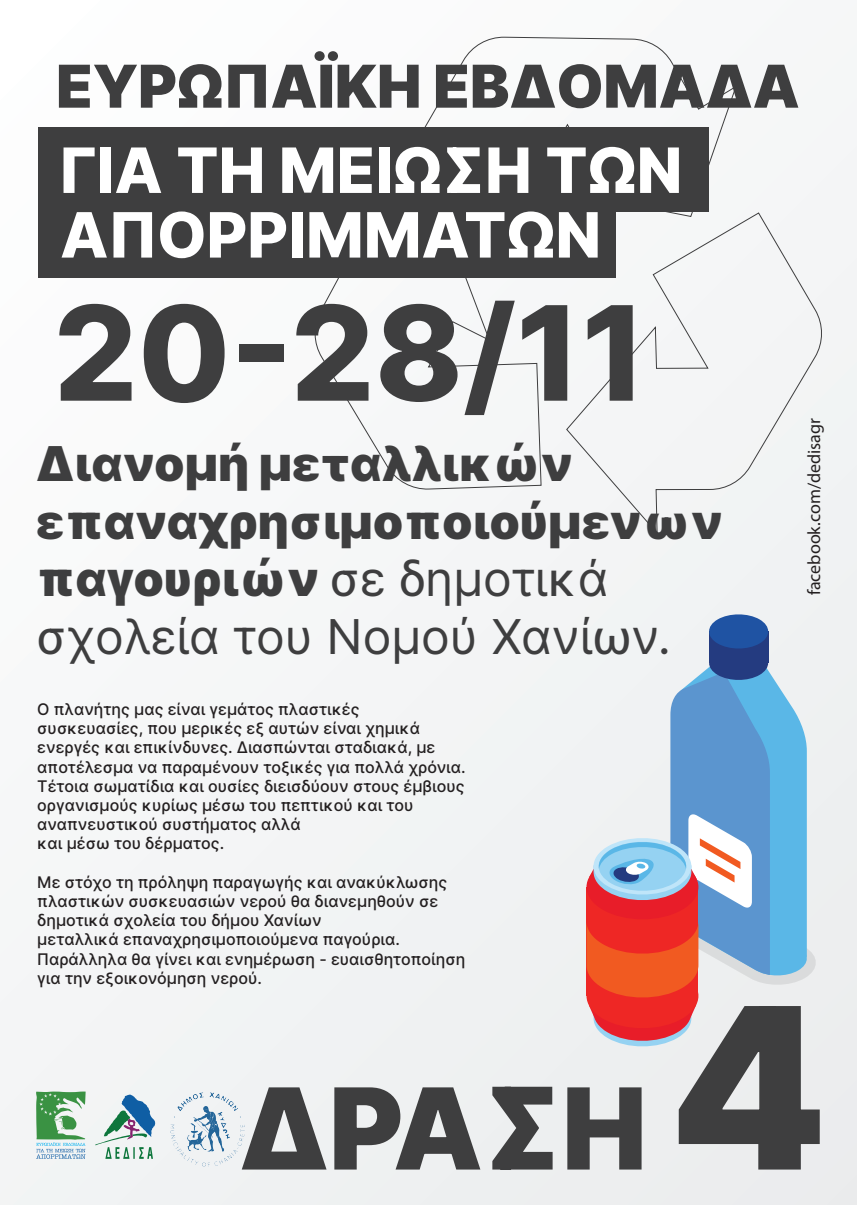
<style>
.page{position:relative;width:857px;height:1205px;background:#fff}
.page>*{position:absolute;margin:0;border:0;box-sizing:border-box;transform-origin:0 0}
.t1{font:800 131.3px "Inter";color:#3e3e3f}
.t2{font:900 113px "Inter";color:#3e3e3f}
.t3{font:800 62.5px/64.6px "Inter";color:#fff}
.t4{font:900 59.1px "Inter";color:#3e3e3f}
.t5{font:900 48px/57.6px "Inter";color:#3e3e3f}
.t6{font:18px "Myriad Pro";color:#231f20}
.t7{font:500 16px/19.2px "Inter";color:#231f20}
.s1{font-weight:400}
.s2{font-size:224.8px}
</style>
<div class="page">
<div style="left:0;top:0;width:856px;height:1205px;background:#f4f5f6"></div>
<svg style="left:424px;top:36px;width:313px;height:176px"></svg>
<svg style="left:304px;top:277px;width:238px;height:212px"></svg>
<svg style="left:565px;top:212px;width:257px;height:323px"></svg>
<div style="left:38px;top:193px;width:577px;height:84px;background:#3e3e3f"></div>
<div style="left:38px;top:127px;width:670px;height:84px;background:#3e3e3f"></div>
<svg style="left:586px;top:614px;width:229px;height:433px"></svg>
<svg style="left:36px;top:1091px;width:50px;height:68px"></svg>
<svg style="left:95px;top:1094px;width:60px;height:65px"></svg>
<img style="left:170px;top:1092px;width:74px;height:74px">
<h3 class="t4" style="left:56px;top:43px;width:744px">ΕΥΡΩΠΑΪΚΗ ΕΒ∆ΟΜΑ∆Α</h3>
<h3 class="t3" style="left:60px;top:137px;width:623px">ΓΙΑ ΤΗ ΜΕΙΩΣΗ ΤΩΝ<br>ΑΠΟΡΡΙΜΜΑΤΩΝ</h3>
<h1 class="t1" style="left:54px;top:257px;width:594px">20-28/11</h1>
<h3 class="t5" style="left:36px;top:434px;width:688px">∆ιανομή μεταλλικών επαναχρησιμοποιούμενων παγουριών <span class="s1">σε δημοτικά σχολεία του Noμού Χανίων.</span></h3>
<p class="t7" style="left:37px;top:699px;width:429px">Ο πλανήτης μας είναι γεμάτος πλαστικές συσκευασίες, που μερικές εξ αυτών είναι χημικά ενεργές και επικίνδυνες. ∆ιασπώνται σταδιακά, με αποτέλεσμα να παραμένουν τοξικές για πολλά χρόνια.<br>Τέτοια σωματίδια και ουσίες διεισδύουν στους έμβιους οργανισμούς κυρίως μέσω του πεπτικού και του αναπνευστικού συστήματος αλλά<br>και μέσω του δέρματος.</p>
<p class="t7" style="left:37px;top:872px;width:429px">Με στόχο τη πρόληψη παραγωγής και ανακύκλωσης πλαστικών συσκευασιών νερού θα διανεμηθούν σε δημοτικά σχολεία του δήμου Χανίων<br>μεταλλικά επαναχρησιμοποιούμενα παγούρια.<br>Παράλληλα θα γίνει και ενημέρωση - ευαισθητοποίηση για την εξοικονόμηση νερού.</p>
<p class="t6" style="left:802px;top:595px;width:179px;rotate:-90deg">facebook.com/dedisagr</p>
<h2 class="t2" style="left:239px;top:1046px;width:589px">∆ΡΑΣΗ <span class="s2">4</span></h2>
</div>
